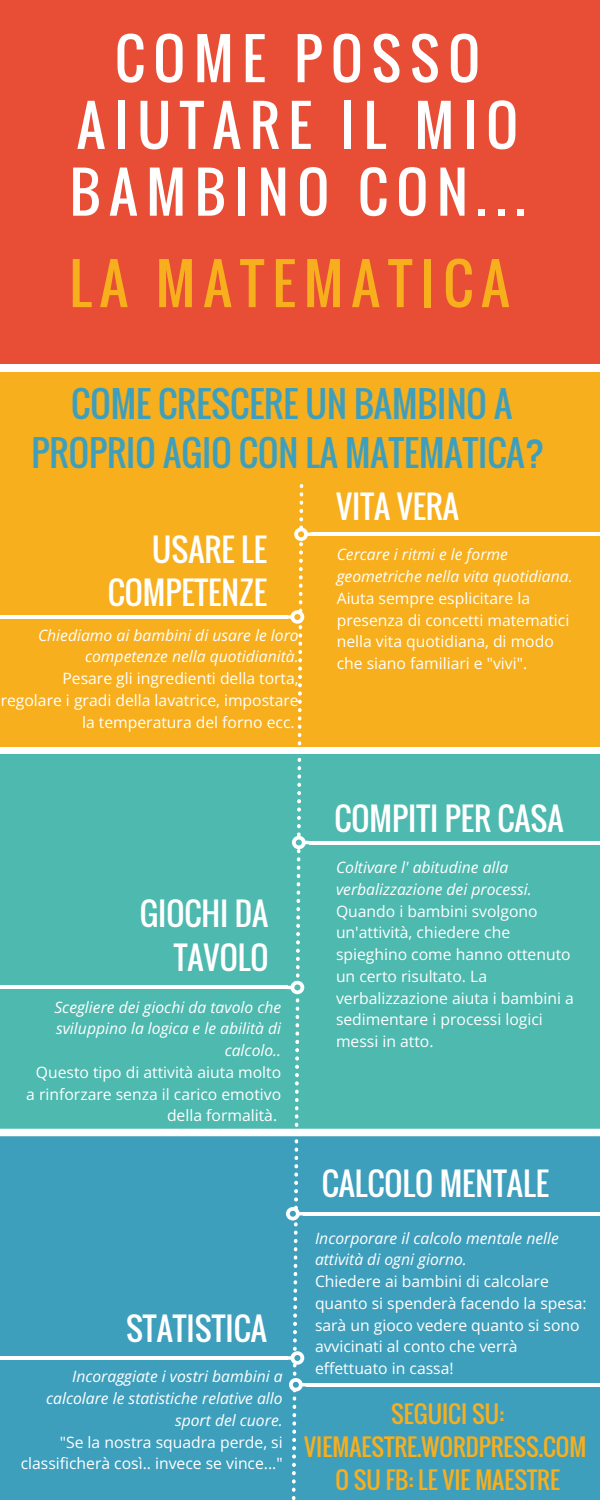
<style>
.page{position:relative;width:600px;height:1500px;background:#fff}
.page>*{position:absolute;margin:0;border:0;box-sizing:border-box;transform-origin:0 0}
.t1{font:55px/66.8px "Oswald";letter-spacing:.16em;color:#fff;text-align:center}
.t2{font:55px "Oswald";letter-spacing:.15em;color:#f7af1e}
.t3{font:35.4px/49.5px "Oswald";color:#3e9fbd;text-align:center}
.t4{font:31.4px/43.5px "Oswald";color:#fff;text-align:right}
.t5{font:23.6px/33px "Oswald";color:#f7af1e;text-align:center}
.t6{font:15.7px/21.8px "Open Sans";color:#fff;text-align:right}
.t7{font:italic 15.7px/21.8px "Open Sans";color:#fff;text-align:right}
</style>
<div class="page">
<div style="left:0;top:0;width:600px;height:364px;background:#e84e36"></div>
<div style="left:0;top:372px;width:600px;height:374px;background:#f7af1e"></div>
<div style="left:0;top:754px;width:600px;height:375px;background:#4db9af"></div>
<div style="left:0;top:1136px;width:600px;height:364px;background:#3e9fbd"></div>
<hr style="left:311px;top:533px;width:289px;height:3px;background:#fff">
<hr style="left:0;top:615px;width:287px;height:4px;background:#fff">
<hr style="left:309px;top:841px;width:291px;height:3px;background:#fff">
<hr style="left:0;top:986px;width:287px;height:3px;background:#fff">
<hr style="left:303px;top:1212px;width:297px;height:3px;background:#fff">
<hr style="left:0;top:1356px;width:287px;height:4px;background:#fff">
<hr style="left:306px;top:1383px;width:294px;height:3px;background:#fff">
<svg style="left:286px;top:484px;width:25px;height:1016px"></svg>
<h1 class="t1" style="left:70px;top:24px;width:457px">COME POSSO<br>AIUTARE IL MIO<br>BAMBINO CON...</h1>
<h1 class="t2" style="left:69px;top:242px;width:442px">LA MATEMATICA</h1>
<h2 class="t3" style="left:32px;top:378px;width:515px">COME CRESCERE UN BAMBINO A<br>PROPRIO AGIO CON LA MATEMATICA?</h2>
<h3 class="t4" style="left:108px;top:527px;width:161px">USARE LE<br>COMPETENZE</h3>
<p class="t7" style="left:38px;top:624px;width:262px">Chiediamo ai bambini di usare le loro competenze nella quotidianità.</p>
<p class="t6" style="left:1px;top:667px;width:300px">Pesare gli ingredienti della torta, regolare i gradi della lavatrice, impostare la temperatura del forno ecc.</p>
<h3 class="t4" style="left:140px;top:891px;width:130px">GIOCHI DA<br>TAVOLO</h3>
<p class="t7" style="left:54px;top:996px;width:228px">Scegliere dei giochi da tavolo che sviluppino la logica e le abilità di calcolo..</p>
<p class="t6" style="left:26px;top:1061px;width:256px">Questo tipo di attività aiuta molto a rinforzare senza il carico emotivo della formalità.</p>
<h3 class="t4" style="left:336px;top:484px;width:125px">VITA VERA</h3>
<p class="t7" style="left:337px;top:543px;width:237px;text-align:left">Cercare i ritmi e le forme geometriche nella vita quotidiana.</p>
<p class="t6" style="left:337px;top:587px;width:234px;text-align:left">Aiuta sempre esplicitare la presenza di concetti matematici nella vita quotidiana, di modo che siano familiari e "vivi".</p>
<h3 class="t4" style="left:334px;top:796px;width:231px">COMPITI PER CASA</h3>
<p class="t7" style="left:336px;top:856px;width:197px;text-align:left">Coltivare l' abitudine alla verbalizzazione dei processi.</p>
<p class="t6" style="left:336px;top:900px;width:239px;text-align:left">Quando i bambini svolgono un'attività, chiedere che spieghino come hanno ottenuto un certo risultato. La verbalizzazione aiuta i bambini a sedimentare i processi logici messi in atto.</p>
<h3 class="t4" style="left:126px;top:1306px;width:142px">STATISTICA</h3>
<p class="t7" style="left:46px;top:1365px;width:238px">Incoraggiate i vostri bambini a calcolare le statistiche relative allo sport del cuore.</p>
<p class="t6" style="left:21px;top:1431px;width:264px">"Se la nostra squadra perde, si classificherà così.. invece se vince..."</p>
<h3 class="t4" style="left:322px;top:1161px;width:229px">CALCOLO MENTALE</h3>
<p class="t7" style="left:315px;top:1227px;width:245px;text-align:left">Incorporare il calcolo mentale nelle attività di ogni giorno.</p>
<p class="t6" style="left:315px;top:1270px;width:273px;text-align:left">Chiedere ai bambini di calcolare quanto si spenderà facendo la spesa: sarà un gioco vedere quanto si sono avvicinati al conto che verrà effettuato in cassa!</p>
<h3 class="t5" style="left:304px;top:1396px;width:284px">SEGUICI SU:<br>VIEMAESTRE.WORDPRESS.COM<br>O SU FB: LE VIE MAESTRE</h3>
</div>
